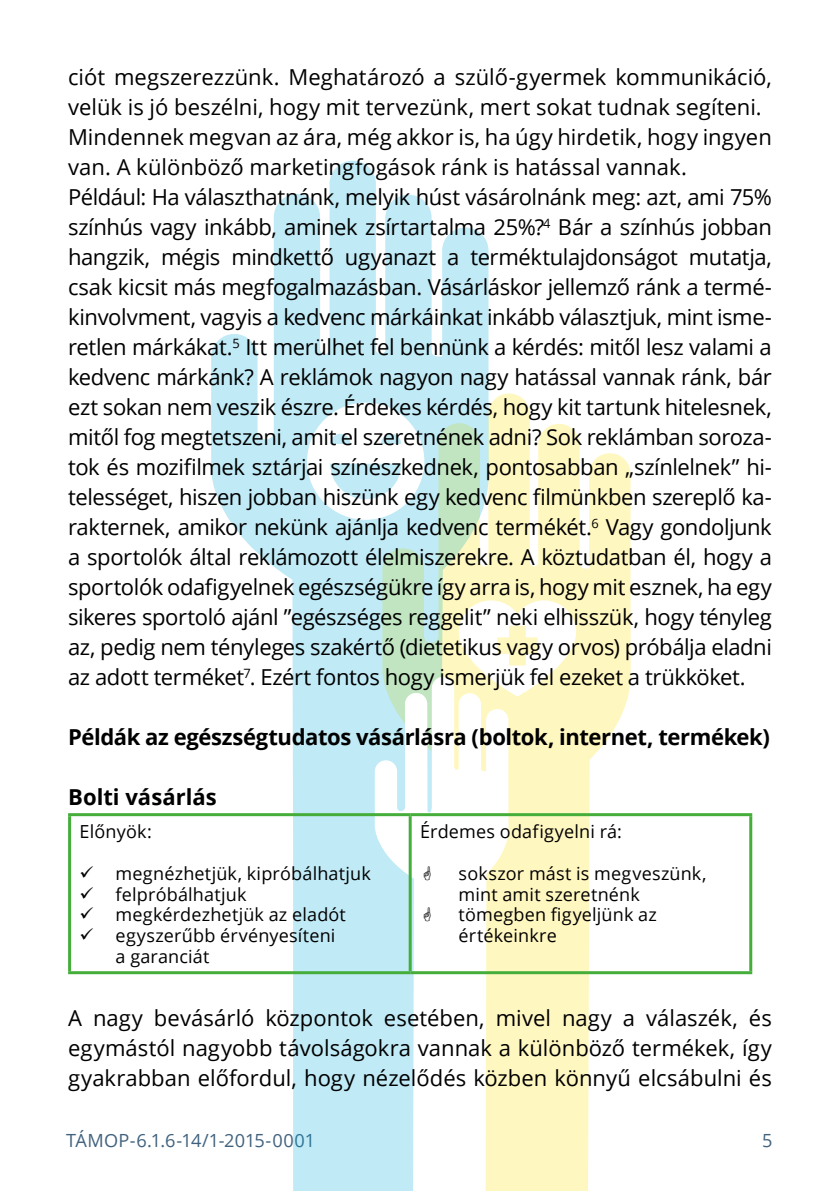
<style>
.page{position:relative;width:840px;height:1191px;background:#fff}
.page>*{position:absolute;margin:0;border:0;box-sizing:border-box;transform-origin:0 0}
.t1{font:22px/30px "Open Sans";letter-spacing:-.02em;color:#000}
.t2{font:700 22px "Open Sans";letter-spacing:-.015em;color:#000}
.t3{font:18.2px "Open Sans";letter-spacing:.005em;color:#41627e}
.t4{font:18px/20.8px "Open Sans";letter-spacing:.01em;color:#000}
</style>
<div class="page">
<svg style="left:211px;top:161px;width:277px;height:1030px;fill:#c0eaf6"></svg>
<svg style="left:307px;top:402px;width:75px;height:118px"></svg>
<svg style="left:382px;top:393px;width:248px;height:798px;fill:#fff7c0"></svg>
<svg style="left:374px;top:677px;width:134px;height:514px"></svg>
<svg style="left:458px;top:600px;width:117px;height:96px"></svg>
<hr style="left:68px;top:813px;width:342px;height:3px;background:#45ae3b">
<hr style="left:68px;top:816px;width:3px;height:155px;background:#45ae3b">
<hr style="left:410px;top:813px;width:341px;height:3px;background:#45ae3b">
<hr style="left:408px;top:816px;width:3px;height:155px;background:#45ae3b">
<hr style="left:748px;top:816px;width:3px;height:155px;background:#45ae3b">
<hr style="left:68px;top:971px;width:342px;height:3px;background:#45ae3b">
<hr style="left:410px;top:971px;width:341px;height:3px;background:#45ae3b">
<svg style="left:424px;top:866px;width:26px;height:15px"></svg>
<svg style="left:424px;top:907px;width:26px;height:15px"></svg>
<p class="t1" style="left:68px;top:61px;width:705px">ciót megszerezzünk. M eghatározó a szülő-gyermek kommunikáció, velük is jó beszélni, hogy mit tervezünk, mert sokat tudnak segíteni.<br>M indennek megvan az ára, még akkor is, ha úgy hirdetik, hogy ingyen van. A különböző marketingfogások ránk is hatással vannak.<br>Például: Ha választhatnánk, melyik húst vásárolnánk meg: azt, ami 75% színhús vagy inkább, aminek zsírtartalma 25%?<sup>4</sup> Bár a színhús jobban hangzik, mégis mindkettő ugyanazt a terméktulajdonságot mutatja, csak kicsit más megfogalmazásban. Vásárláskor jellemző ránk a termé&shy;kinvolvment, vagyis a kedvenc márkáinkat inkább választjuk, mint isme&shy;retlen márkákat.<sup>5</sup> Itt merülhet fel bennünk a kérdés: mitől lesz valami a kedvenc márkánk? A reklámok nagyon nagy hatással vannak ránk, bár ezt sokan nem veszik észre. Érdekes kérdés, hogy kit tartunk hitelesnek, mitől fog megtetszeni, amit el szeretnének adni? Sok reklámban soroza&shy;tok és mozifilmek sztárjai színészkednek, pontosabban „színlelnek” hi&shy;telességet, hiszen jobban hiszünk egy kedvenc filmünkben szereplő ka&shy;rakternek, amikor nekünk ajánlja kedvenc termékét.<sup>6</sup> Vagy gondoljunk a sportolók által reklámozott élelmiszerekre. A köztudatban él, hogy a sportolók odafigyelnek egészségükre így arra is, hogy mit esznek, ha egy sikeres sportoló ajánl ”egészséges reggelit” neki elhisszük, hogy tényleg az, pedig nem tényleges szakértő (dietetikus vagy orvos) próbálja eladni az adott terméket<sup>7</sup>. Ezért fontos hogy ismerjük fel ezeket a trükköket.</p>
<p class="t2" style="left:68px;top:721px;width:703px">Példák az egészségtudatos vásárlásra (boltok, internet, termékek)</p>
<p class="t2" style="left:68px;top:781px;width:150px">Bolti vásárlás</p>
<p class="t4" style="left:80px;top:821px;width:74px">Előnyök:</p>
<p class="t4" style="left:80px;top:862px;width:292px">✓ megnézhetjük, kipróbálhatjuk</p>
<p class="t4" style="left:80px;top:883px;width:168px">✓ felpróbálhatjuk</p>
<p class="t4" style="left:80px;top:904px;width:268px">✓ megkérdezhetjük az eladót</p>
<p class="t4" style="left:116px;top:924px;width:221px;text-indent:-36px">✓ egyszerűbb érvényesíteni a garanciát</p>
<p class="t4" style="left:420px;top:821px;width:203px">Érdemes odafigyelni rá:</p>
<p class="t4" style="left:458px;top:862px;width:249px">sokszor mást is megveszünk, mint amit szeretnénk tömegben figyeljünk az értékeinkre</p>
<p class="t1" style="left:68px;top:1002px;width:705px;text-align:justify">A nagy bevásárló központok esetében, mivel nagy a válaszék, és egymástól nagyobb távolságokra vannak a különböző termékek, így gyakrabban előfordul, hogy nézelődés közben könnyű elcsábulni és</p>
<p class="t3" style="left:66px;top:1128px;width:250px">TÁMOP-6.1.6-14/1-2015-0001</p>
<p class="t3" style="left:761px;top:1128px;width:12px">5</p>
</div>
